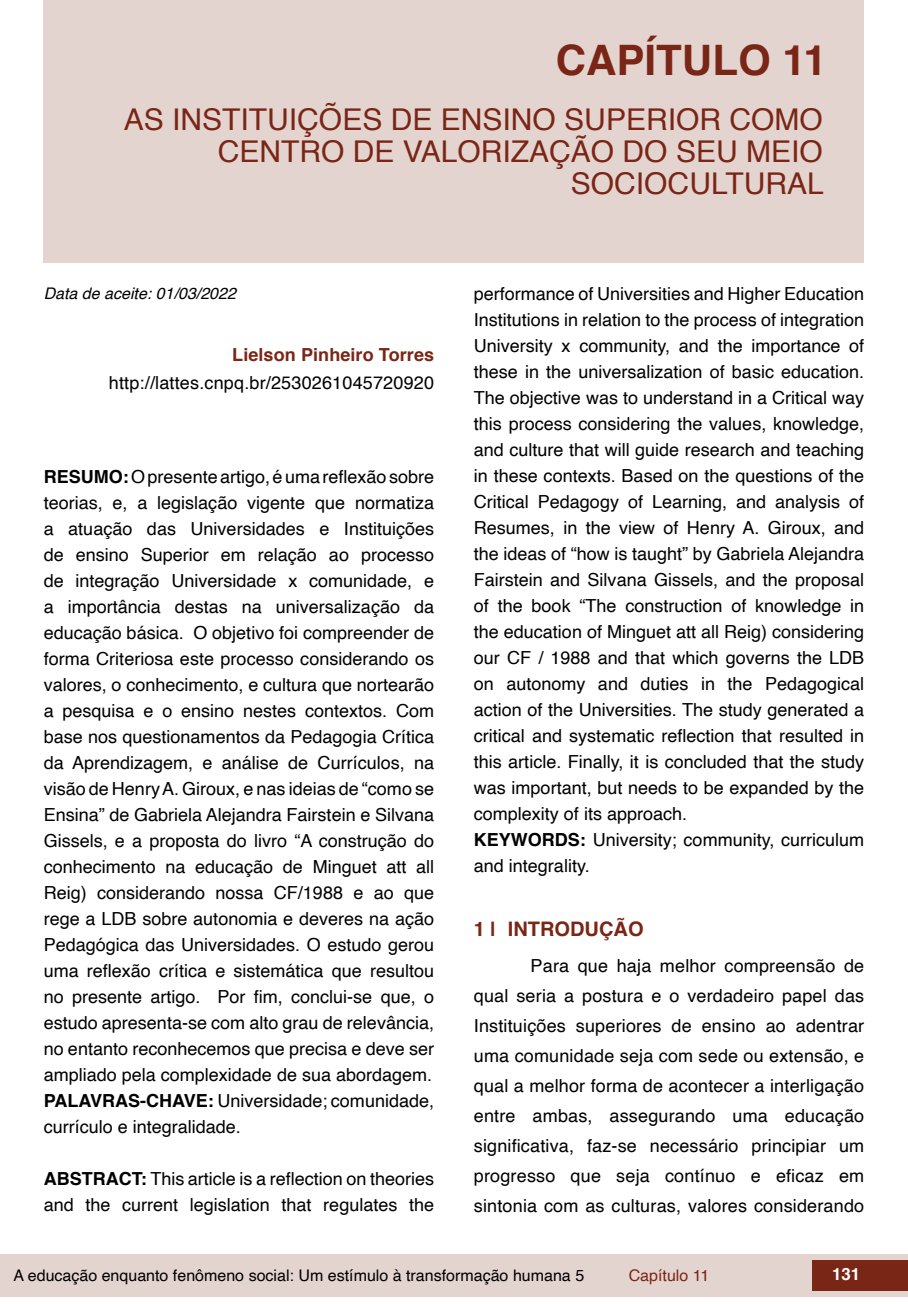
<style>
.page{position:relative;width:908px;height:1304px;background:#fff}
.page>*{position:absolute;margin:0;border:0;box-sizing:border-box;transform-origin:0 0}
.capítulos{font:700 42px "Helvetica";color:#7a2616}
.nome_artigos{font:30px/32px "Helvetica";color:#7a2616;text-align:right}
.t1{font:700 20px "Helvetica";color:#7a2616}
.Resumos_e_PC_TXT{font:18px/26px "Helvetica";color:#000}
.txt{font:18px/30px "Helvetica";letter-spacing:.01em;color:#000;text-align:justify}
.info_autores{font:18px "Helvetica";letter-spacing:.01em;color:#000}
.nome_autores{font:700 18px "Helvetica";letter-spacing:.005em;color:#7a2616}
.t2{font:700 16.8px "Helvetica";color:#fff}
.t3{font:16px "Helvetica";color:#000}
.t4{font:italic 16px "Helvetica";color:#000}
.t5{font:16px "Helvetica";color:#7a2616}
.s1{font-weight:700}
</style>
<div class="page">
<div style="left:0;top:1254px;width:906px;height:43px;background:#e4d4d0"></div>
<div style="left:812px;top:1261px;width:95px;height:30px;background:#7a2616"></div>
<div style="left:44px;top:0;width:819px;height:263px;background:#e4d4d0"></div>
<p class="capítulos" style="left:555px;top:26px;width:272px">CAPÍTULO 11</p>
<p class="nome_artigos" style="left:124px;top:104px;width:701px">AS INSTITUIÇÕES DE ENSINO SUPERIOR COMO<br>CENTRO DE VALORIZAÇÃO DO SEU MEIO<br>SOCIOCULTURAL</p>
<p class="t4" style="left:44px;top:280px;width:194px">Data de aceite: 01/03/2022</p>
<p class="nome_autores" style="left:232px;top:341px;width:203px">Lielson Pinheiro Torres</p>
<p class="info_autores" style="left:109px;top:369px;width:326px">http://lattes.cnpq.br/2530261045720920</p>
<p class="Resumos_e_PC_TXT" style="left:44px;top:464px;width:392px;text-align:justify"><span class="s1">RESUMO:</span> O presente artigo, é uma reflexão sobre teorias, e, a legislação vigente que normatiza a atuação das Universidades e Instituições de ensino Superior em relação ao processo de integração Universidade x comunidade, e a importância destas na universalização da educação básica. O objetivo foi compreender de forma Criteriosa este processo considerando os valores, o conhecimento, e cultura que nortearão a pesquisa e o ensino nestes contextos. Com base nos questionamentos da Pedagogia Crítica da Aprendizagem, e análise de Currículos, na visão de Henry A. Giroux, e nas ideias de “como se Ensina” de Gabriela Alejandra Fairstein e Silvana Gissels, e a proposta do livro “A construção do conhecimento na educação de Minguet att all Reig) considerando nossa CF/1988 e ao que rege a LDB sobre autonomia e deveres na ação Pedagógica das Universidades. O estudo gerou uma reflexão crítica e sistemática que resultou no presente artigo. Por fim, conclui-se que, o estudo apresenta-se com alto grau de relevância, no entanto reconhecemos que precisa e deve ser ampliado pela complexidade de sua abordagem.</p>
<p class="Resumos_e_PC_TXT" style="left:44px;top:1088px;width:392px"><span class="s1">PALAVRAS-CHAVE:</span> Universidade; comunidade, currículo e integralidade.</p>
<p class="Resumos_e_PC_TXT" style="left:44px;top:1166px;width:392px"><span class="s1">ABSTRACT:</span> This article is a reflection on theories and the current legislation that regulates the</p>
<p class="Resumos_e_PC_TXT" style="left:473px;top:281px;width:392px;text-align:justify">performance of Universities and Higher Education Institutions in relation to the process of integration University x community, and the importance of these in the universalization of basic education.<br>The objective was to understand in a Critical way this process considering the values, knowledge, and culture that will guide research and teaching in these contexts. Based on the questions of the Critical Pedagogy of Learning, and analysis of Resumes, in the view of Henry A. Giroux, and the ideas of “how is taught” by Gabriela Alejandra Fairstein and Silvana Gissels, and the proposal of the book “The construction of knowledge in the education of Minguet att all Reig) considering our CF / 1988 and that which governs the LDB on autonomy and duties in the Pedagogical action of the Universities. The study generated a critical and systematic reflection that resulted in this article. Finally, it is concluded that the study was important, but needs to be expanded by the complexity of its approach.</p>
<p class="Resumos_e_PC_TXT" style="left:473px;top:827px;width:392px"><span class="s1">KEYWORDS:</span> University; community, curriculum and integrality.</p>
<p class="t1" style="left:473px;top:913px;width:171px">1 | INTRODUÇÃO</p>
<p class="txt" style="left:473px;top:951px;width:392px;text-indent:57px">Para que haja melhor compreensão de qual seria a postura e o verdadeiro papel das Instituições superiores de ensino ao adentrar uma comunidade seja com sede ou extensão, e qual a melhor forma de acontecer a interligação entre ambas, assegurando uma educação significativa, faz-se necessário principiar um progresso que seja contínuo e eficaz em sintonia com as culturas, valores considerando</p>
<p class="t3" style="left:14px;top:1263px;width:572px">A educação enquanto fenômeno social: Um estímulo à transformação humana 5</p>
<p class="t5" style="left:628px;top:1263px;width:82px">Capítulo 11</p>
<p class="t2" style="left:831px;top:1261px;width:30px">131</p>
</div>
